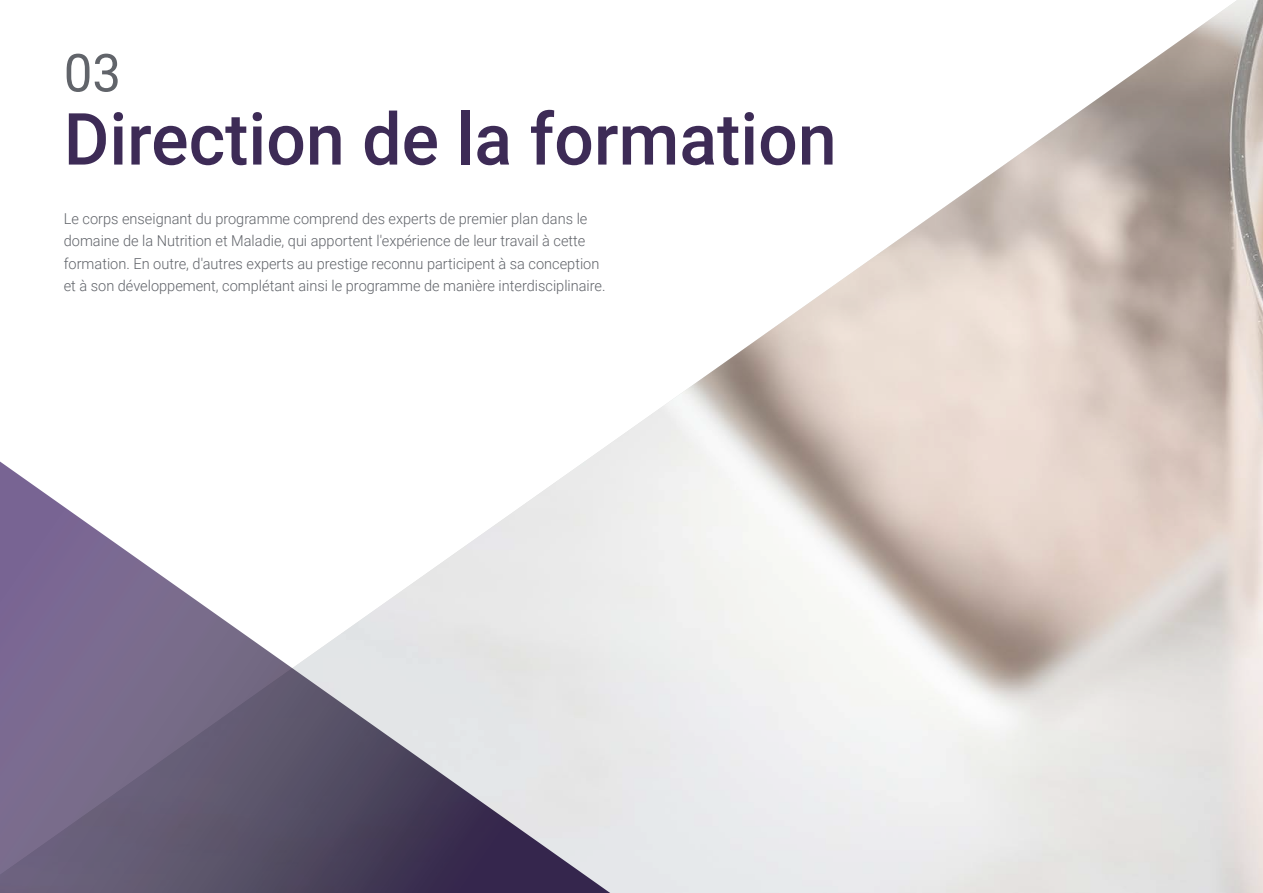
<style>
.page{position:relative;width:1263px;height:893px;background:#fff}
.page>*{position:absolute;margin:0;border:0;box-sizing:border-box;transform-origin:0 0}
.t1{font:500 72px "Roboto";color:#3d2b56}
.t2{font:52.5px "Roboto";color:#61646a}
.t3{font:300 15px/22.5px "Roboto";color:#61646a}
</style>
<div class="page">
<img style="left:607px;top:0;width:656px;height:893px">
<svg style="left:0;top:446px;width:640px;height:447px"></svg>
<h2 class="t2" style="left:64px;top:36px;width:59px">03</h2>
<h1 class="t1" style="left:64px;top:89px;width:774px">Direction de la formation</h1>
<p class="t3" style="left:64px;top:207px;width:543px">Le corps enseignant du programme comprend des experts de premier plan dans le domaine de la Nutrition et Maladie, qui apportent l'expérience de leur travail à cette formation. En outre, d'autres experts au prestige reconnu participent à sa conception et à son développement, complétant ainsi le programme de manière interdisciplinaire.</p>
</div>
